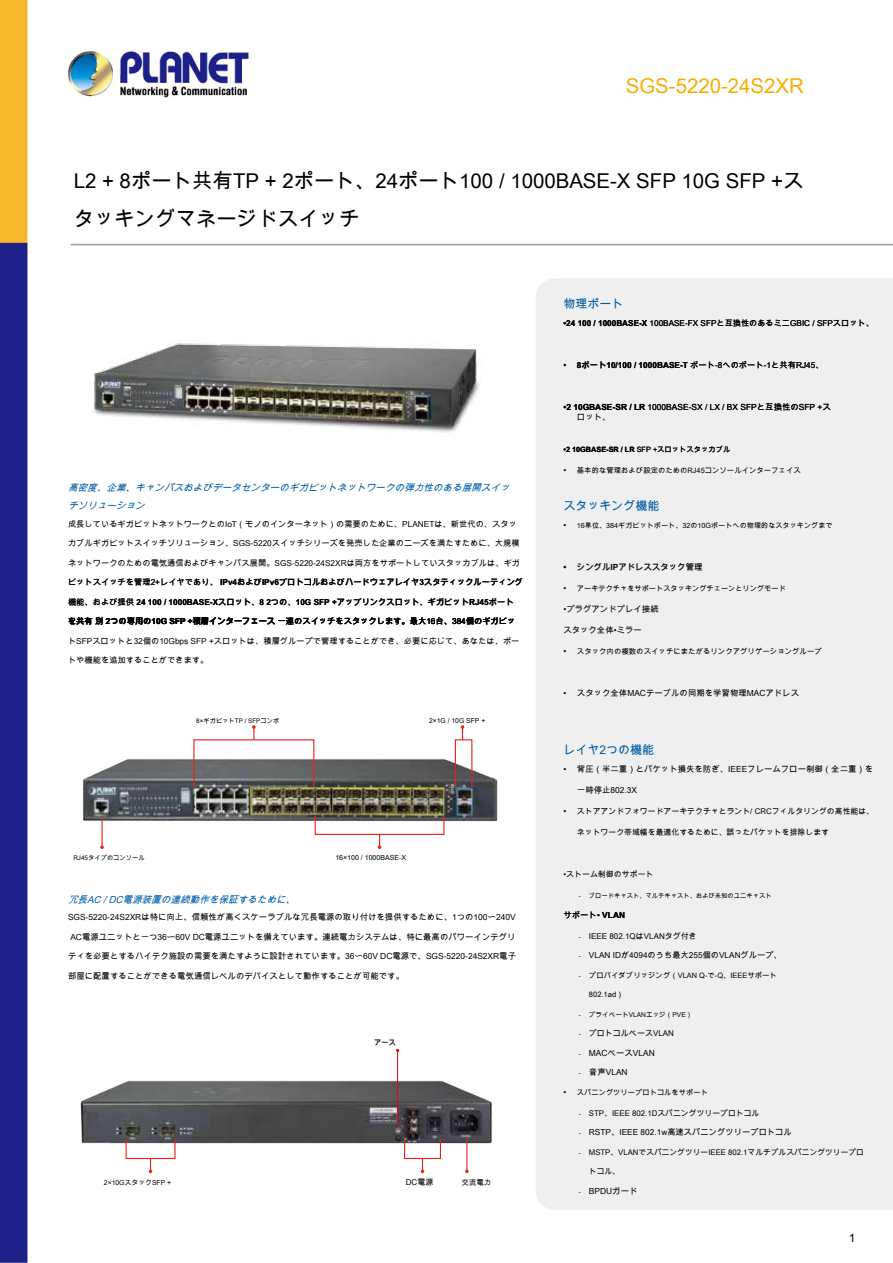
<style>
.page{position:relative;width:893px;height:1263px;background:#fff}
.page>*{position:absolute;margin:0;border:0;box-sizing:border-box;transform-origin:0 0}
.t1{font:20.4px/38.7px "Arial Unicode MS";color:#000}
.t2{font:20.4px "Arial Unicode MS";color:#f7ac00}
.t3{font:12px "Arial Unicode MS";color:#005ea6}
.t4{font:12px "Arial Unicode MS";color:#000}
.t5{font:italic 9.6px/18px "Arial Unicode MS";color:#005ea6}
.t6{font:8.4px/10.5px "Arial Unicode MS";color:#000}
.t7{font:700 8.4px "Arial Unicode MS";color:#000}
.t8{font:8.25px "Arial Unicode MS";color:#000}
.t9{font:700 8.25px "Arial Unicode MS";color:#000}
.t10{font:8.1px "Arial Unicode MS";color:#000}
.t11{font:7.95px "Arial Unicode MS";color:#000}
.t12{font:7.8px "Arial Unicode MS";color:#000}
.t13{font:7.5px "Arial Unicode MS";color:#000}
.t14{font:7.35px "Arial Unicode MS";color:#000}
.t15{font:700 7.35px "Arial Unicode MS";color:#000}
.t16{font:7.2px "Arial Unicode MS";color:#000}
.t17{font:700 7.2px "Arial Unicode MS";color:#000}
.t18{font:7.05px "Arial Unicode MS";color:#000}
.t19{font:6.9px "Arial Unicode MS";color:#000}
.t20{font:6.75px "Arial Unicode MS";color:#000}
.t21{font:6.6px "Arial Unicode MS";color:#000}
.t22{font:6.3px "Arial Unicode MS";color:#000}
.s1{font-weight:400}
.s2{font-weight:700}
.s3{font-size:8.4px}
.s4{font-size:6.3px}
</style>
<div class="page">
<img style="left:0;top:0;width:893px;height:1263px">
<div style="left:536px;top:279px;width:357px;height:931px;background:#efefef"></div>
<img style="left:78px;top:324px;width:421px;height:122px">
<img style="left:73px;top:753px;width:435px;height:77px">
<div style="left:315px;top:815px;width:129px;height:20px;border:1px solid #e7231a"></div>
<svg style="left:378px;top:834px;width:3px;height:15px"></svg>
<svg style="left:252px;top:725px;width:4px;height:15px"></svg>
<div style="left:455px;top:739px;width:17px;height:48px;border:1px solid #e7231a"></div>
<svg style="left:461px;top:725px;width:3px;height:15px"></svg>
<hr style="left:101px;top:817px;width:2px;height:31px;background:#e7231a">
<svg style="left:100px;top:845px;width:4px;height:4px"></svg>
<img style="left:72px;top:1075px;width:429px;height:77px">
<hr style="left:397px;top:1050px;width:1px;height:76px;background:#e60013">
<div style="left:126px;top:1139px;width:50px;height:20px;border:1px solid #e7231a"></div>
<svg style="left:149px;top:1158px;width:3px;height:15px"></svg>
<div style="left:404px;top:1139px;width:37px;height:20px;border:1px solid #e7231a"></div>
<svg style="left:421px;top:1158px;width:3px;height:15px"></svg>
<hr style="left:466px;top:1138px;width:1px;height:34px;background:#e7231a">
<svg style="left:465px;top:1169px;width:4px;height:4px"></svg>
<h1 class="t2" style="left:626px;top:71px;width:180px">SGS-5220-24S2XR</h1>
<h1 class="t1" style="left:74px;top:160px;width:731px">L2 + 8ポート共有TP + 2ポート、24ポート100 / 1000BASE-X SFP 10G SFP +スタッキングマネージドスイッチ</h1>
<p class="t5" style="left:68px;top:478px;width:447px">高密度、企業、キャンパスおよびデータセンターのギガビットネットワークの弾力性のある展開スイッチソリューション</p>
<p class="t8" style="left:68px;top:518px;width:450px">成長しているギガビットネットワークとのIoT（モノのインターネット）の需要のために、PLANETは、新世代の、スタッ</p>
<p class="t8" style="left:68px;top:537px;width:453px">カブルギガビットスイッチソリューション、SGS-5220スイッチシリーズを発売した企業のニーズを満たすために、大規模</p>
<p class="t8" style="left:68px;top:557px;width:454px">ネットワークのための電気通信およびキャンパス展開。SGS-5220-24S2XRは両方をサポートしていスタッカブルは、ギガ</p>
<p class="t9" style="left:68px;top:576px;width:457px"><span class="s1">ビットスイッチを管理2+レイヤであり、</span> IPv4およびIPv6プロトコルおよびハードウェアレイヤ3スタティックルーティング</p>
<p class="t9" style="left:68px;top:596px;width:447px"><span class="s1">機能、および提供</span> 24 100 / 1000BASE-Xスロット、8 2つの、10G SFP +アップリンクスロット、ギガビットRJ45ポート</p>
<p class="t8" style="left:68px;top:615px;width:449px"><span class="s2">を共有</span> 別 <span class="s2">2つの専用の10G SFP +積層インターフェース</span> 一連のスイッチをスタックします。最大16台、384個のギガビッ</p>
<p class="t8" style="left:68px;top:635px;width:453px">トSFPスロットと32個の10Gbps SFP +スロットは、積層グループで管理することができ、必要に応じて、あなたは、ポー</p>
<p class="t8" style="left:68px;top:654px;width:142px">トや機能を追加することができます。</p>
<p class="t22" style="left:196px;top:716px;width:85px">8×ギガビットTP / SFPコンボ</p>
<p class="t20" style="left:429px;top:716px;width:58px">2×1G / 10G SFP +</p>
<p class="t22" style="left:73px;top:854px;width:73px">RJ45タイプのコンソール</p>
<p class="t18" style="left:335px;top:853px;width:72px">16×100 / 1000BASE-X</p>
<p class="t5" style="left:68px;top:890px;width:233px">冗長AC/DC電源装置の連続動作を保証するために、</p>
<p class="t6" style="left:68px;top:911px;width:449px">SGS-5220-24S2XRは特に向上、信頼性が高くスケーラブルな冗長電源の取り付けを提供するために、1つの100〜240V</p>
<p class="t6" style="left:70px;top:931px;width:447px">AC電源ユニットと一つ36〜60V DC電源ユニットを備えています。連続電力システムは、特に最高のパワーインテグリ</p>
<p class="t6" style="left:68px;top:950px;width:450px">ティを必要とするハイテク施設の需要を満たすように設計されています。36〜60V DC電源で、SGS-5220-24S2XR電子</p>
<p class="t6" style="left:68px;top:970px;width:338px">部屋に配置することができる電気通信レベルのデバイスとして動作することが可能です。</p>
<p class="t17" style="left:374px;top:1037px;width:23px">アース</p>
<p class="t19" style="left:104px;top:1177px;width:69px">2×10GスタックSFP +</p>
<p class="t10" style="left:406px;top:1176px;width:29px">DC電源</p>
<p class="t13" style="left:461px;top:1176px;width:31px">交流電力</p>
<h2 class="t3" style="left:563px;top:295px;width:61px">物理ポート</h2>
<p class="t8" style="left:563px;top:317px;width:312px"><span class="s2">•24 100 / 1000BASE-X</span> 100BASE-FX SFPと互換性のあるミニGBIC / SFPスロット、</p>
<p class="t9" style="left:563px;top:359px;width:262px"><span class="s3">•</span> 8ポート10/100 / 1000BASE-T <span class="s1">ポート-8へのポート-1と共有RJ45、</span></p>
<p class="t6" style="left:577px;top:401px;width:255px;text-indent:-14px"><span class="s2">•2 10GBASE-SR / LR</span> 1000BASE-SX / LX / BX SFPと互換性のSFP +スロット、</p>
<p class="t15" style="left:563px;top:444px;width:169px">•2 10GBASE-SR / LR <span class="s1">SFP +スロットスタッカブル</span></p>
<p class="t14" style="left:563px;top:465px;width:239px"><span class="s3">•</span> 基本的な管理および設定のためのRJ45コンソールインターフェイス</p>
<h2 class="t3" style="left:563px;top:497px;width:97px">スタッキング機能</h2>
<p class="t16" style="left:563px;top:520px;width:271px"><span class="s3">•</span> 16単位、384ギガビットポート、32の10Gポートへの物理的なスタッキングまで</p>
<p class="t7" style="left:563px;top:561px;width:141px">• シングルIPアドレススタック管理</p>
<p class="t16" style="left:563px;top:583px;width:224px"><span class="s3">•</span> アーキテクチャをサポートスタッキングチェーンとリングモード</p>
<p class="t6" style="left:563px;top:603px;width:97px">•プラグアンドプレイ接続</p>
<p class="t6" style="left:563px;top:624px;width:80px">スタック全体•ミラー</p>
<p class="t14" style="left:563px;top:646px;width:260px"><span class="s3">•</span> スタック内の複数のスイッチにまたがるリンクアグリゲーショングループ</p>
<p class="t6" style="left:563px;top:687px;width:237px">• スタック全体MACテーブルの同期を学習物理MACアドレス</p>
<h2 class="t3" style="left:563px;top:741px;width:92px">レイヤ2つの機能</h2>
<p class="t6" style="left:563px;top:763px;width:311px">• 背圧（半二重）とパケット損失を防ぎ、IEEEフレームフロー制御（全二重）を</p>
<p class="t6" style="left:577px;top:784px;width:62px">一時停止802.3X</p>
<p class="t11" style="left:563px;top:806px;width:312px"><span class="s3">•</span> ストアアンドフォワードアーキテクチャとラント/ CRCフィルタリングの高性能は、</p>
<p class="t11" style="left:577px;top:827px;width:254px">ネットワーク帯域幅を最適化するために、誤ったパケットを排除します</p>
<p class="t11" style="left:563px;top:869px;width:92px">•ストーム制御のサポート</p>
<p class="t22" style="left:579px;top:891px;width:194px">- ブロードキャスト、マルチキャスト、および未知のユニキャスト</p>
<p class="t6" style="left:563px;top:909px;width:63px">サポート• <span class="s2">VLAN</span></p>
<p class="t10" style="left:579px;top:930px;width:120px"><span class="s4">-</span> IEEE 802.1QはVLANタグ付き</p>
<p class="t8" style="left:579px;top:949px;width:205px"><span class="s4">-</span> VLAN IDが4094のうち最大255個のVLANグループ、</p>
<p class="t14" style="left:579px;top:970px;width:200px"><span class="s4">-</span> プロバイダブリッジング（VLAN Q-で-Q、IEEEサポート</p>
<p class="t13" style="left:589px;top:989px;width:36px">802.1ad）</p>
<p class="t21" style="left:579px;top:1010px;width:115px"><span class="s4">-</span> プライベートVLANエッジ（PVE）</p>
<p class="t11" style="left:579px;top:1028px;width:97px"><span class="s4">-</span> プロトコルベースVLAN</p>
<p class="t6" style="left:579px;top:1047px;width:78px"><span class="s4">-</span> MACベースVLAN</p>
<p class="t6" style="left:579px;top:1066px;width:50px"><span class="s4">-</span> 音声VLAN</p>
<p class="t14" style="left:563px;top:1087px;width:146px"><span class="s3">•</span> スパニングツリープロトコルをサポート</p>
<p class="t12" style="left:579px;top:1107px;width:182px"><span class="s4">-</span> STP、IEEE 802.1Dスパニングツリープロトコル</p>
<p class="t8" style="left:579px;top:1126px;width:215px"><span class="s4">-</span> RSTP、IEEE 802.1w高速スパニングツリープロトコル</p>
<p class="t12" style="left:579px;top:1146px;width:287px"><span class="s4">-</span> MSTP、VLANでスパニングツリーIEEE 802.1マルチプルスパニングツリープロ</p>
<p class="t12" style="left:589px;top:1166px;width:33px">トコル、</p>
<p class="t6" style="left:579px;top:1185px;width:60px"><span class="s4">-</span> BPDUガード</p>
<h2 class="t4" style="left:849px;top:1229px;width:8px">1</h2>
</div>
